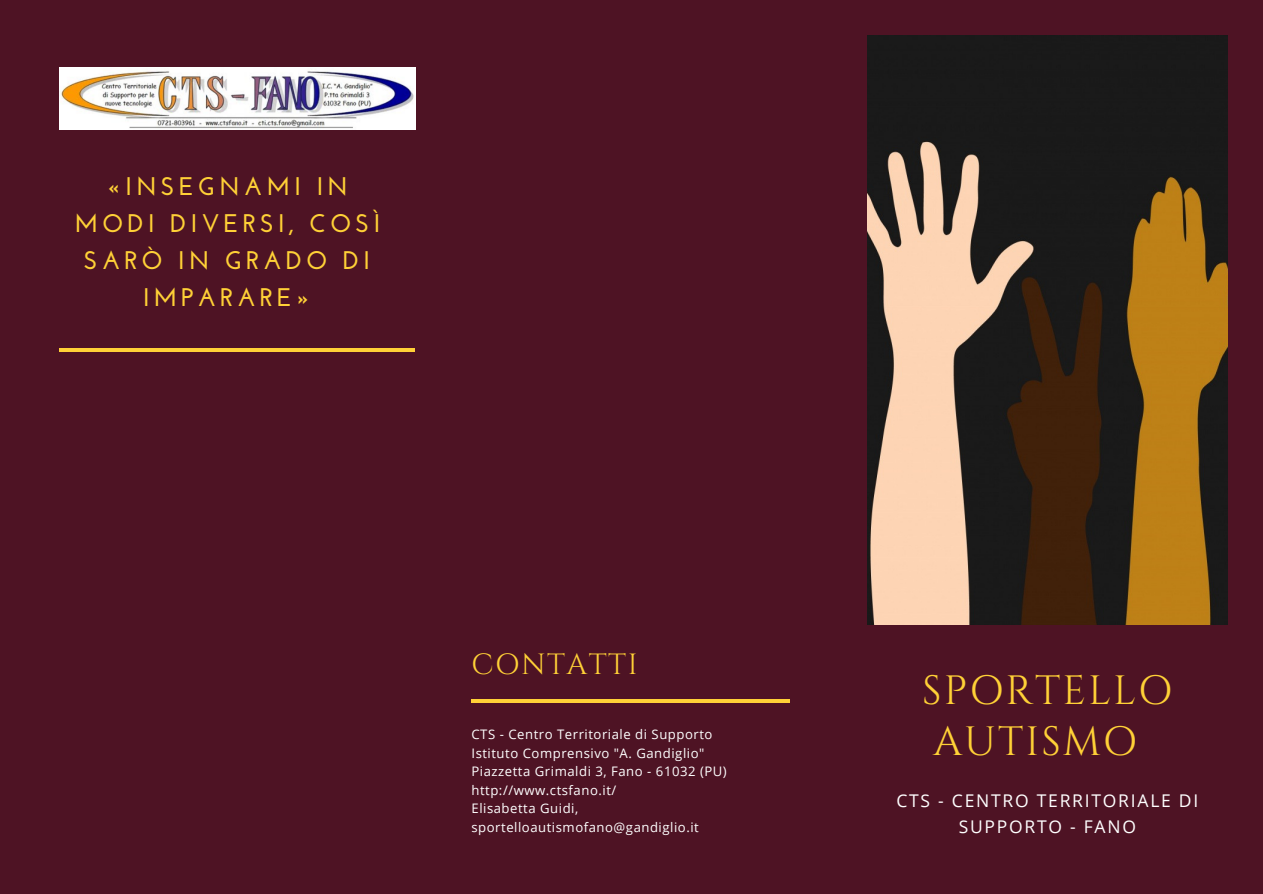
<style>
.page{position:relative;width:1263px;height:894px;background:#fff}
.page>*{position:absolute;margin:0;border:0;box-sizing:border-box;transform-origin:0 0}
.t1{font:40.8px "Cinzel";letter-spacing:.05em;color:#ffd137}
.t2{font:29.1px "Cinzel";letter-spacing:.05em;color:#ffd137}
.t3{font:700 25.5px/36.8px "Josefin Sans";letter-spacing:.15em;color:#ffd137;text-align:center}
.t4{font:17.55px/25.2px "Open Sans";letter-spacing:.1em;color:#fff;text-align:center}
.t5{font:13.2px/18.6px "Open Sans";letter-spacing:.04em;color:#fff}
</style>
<div class="page">
<div style="left:0;top:0;width:1263px;height:893px;background:#4e1324"></div>
<svg style="left:472px;top:699px;width:318px;height:3px"></svg>
<hr style="left:60px;top:348px;width:355px;height:4px;background:#ffd137">
<img style="left:60px;top:68px;width:355px;height:61px">
<img style="left:867px;top:36px;width:360px;height:588px">
<h3 class="t3" style="left:75px;top:170px;width:306px">«INSEGNAMI IN<br>MODI DIVERSI, COSÌ<br>SARÒ IN GRADO DI<br>IMPARARE»</h3>
<h2 class="t2" style="left:472px;top:645px;width:168px">CONTATTI</h2>
<h1 class="t1" style="left:922px;top:664px;width:252px">SPORTELLO</h1>
<p class="t5" style="left:472px;top:724px;width:243px">CTS - Centro Territoriale di Supporto<br>Istituto Comprensivo "A. Gandiglio"</p>
<h1 class="t1" style="left:933px;top:715px;width:206px">AUTISMO</h1>
<p class="t5" style="left:472px;top:761px;width:257px">Piazzetta Grimaldi 3, Fano - 61032 (PU) http://www.ctsfano.it/<br>Elisabetta Guidi, sportelloautismofano@gandiglio.it</p>
<h3 class="t4" style="left:896px;top:787px;width:303px">CTS - CENTRO TERRITORIALE DI<br>SUPPORTO - FANO</h3>
</div>
